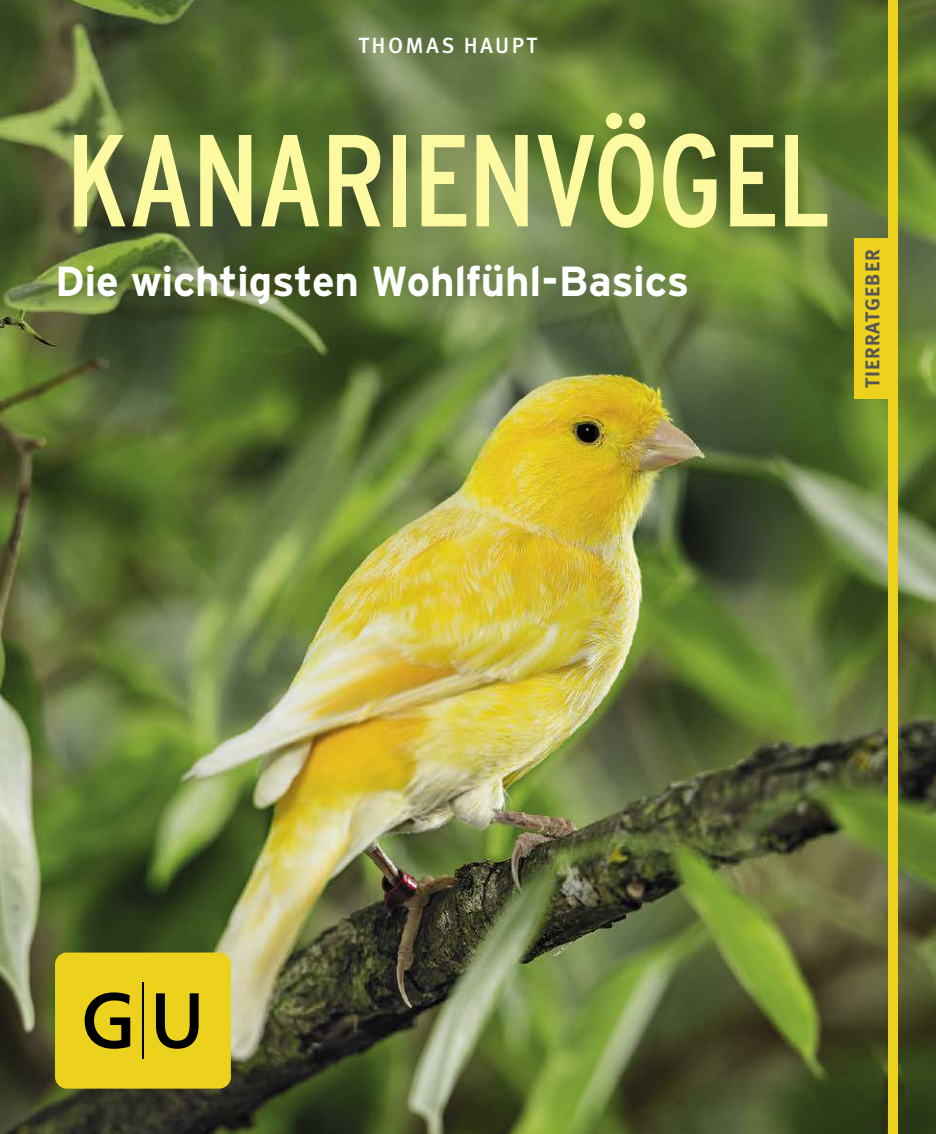
<style>
.page{position:relative;width:936px;height:1134px;background:#fff}
.page>*{position:absolute;margin:0;border:0;box-sizing:border-box;transform-origin:0 0}
.t1{font:condensed 130.6px "Interstate";letter-spacing:-.02em;color:#fdf9a1}
.t2{font:700 42px "Interstate";letter-spacing:-.01em;color:#fff}
.t3{font:500 22px "Meta OT";letter-spacing:.11em;color:#fff}
.t4{font:700 20px "Meta OT";letter-spacing:.05em;color:#555}
</style>
<div class="page">
<img style="left:0;top:0;width:935px;height:1134px">
<div style="left:55px;top:952px;width:176px;height:137px;background:#ecd21c;border-radius:12px"></div>
<svg style="left:85px;top:992px;width:45px;height:57px"></svg>
<svg style="left:156px;top:993px;width:42px;height:56px"></svg>
<hr style="left:142px;top:982px;width:2px;height:77px;background:#000">
<div style="left:888px;top:0;width:9px;height:1134px;background:#ecd21c"></div>
<div style="left:854px;top:238px;width:37px;height:161px;background:#ecd21c"></div>
<p class="t3" style="left:358px;top:33px;width:180px">THOMAS HAUPT</p>
<h1 class="t1" style="left:65px;top:105px;width:767px">KANARIENVÖGEL</h1>
<p class="t2" style="left:55px;top:265px;width:635px">Die wichtigsten Wohlfühl-Basics</p>
<p class="t4" style="left:864px;top:388px;width:140px;rotate:-90deg">TIERRATGEBER</p>
</div>
